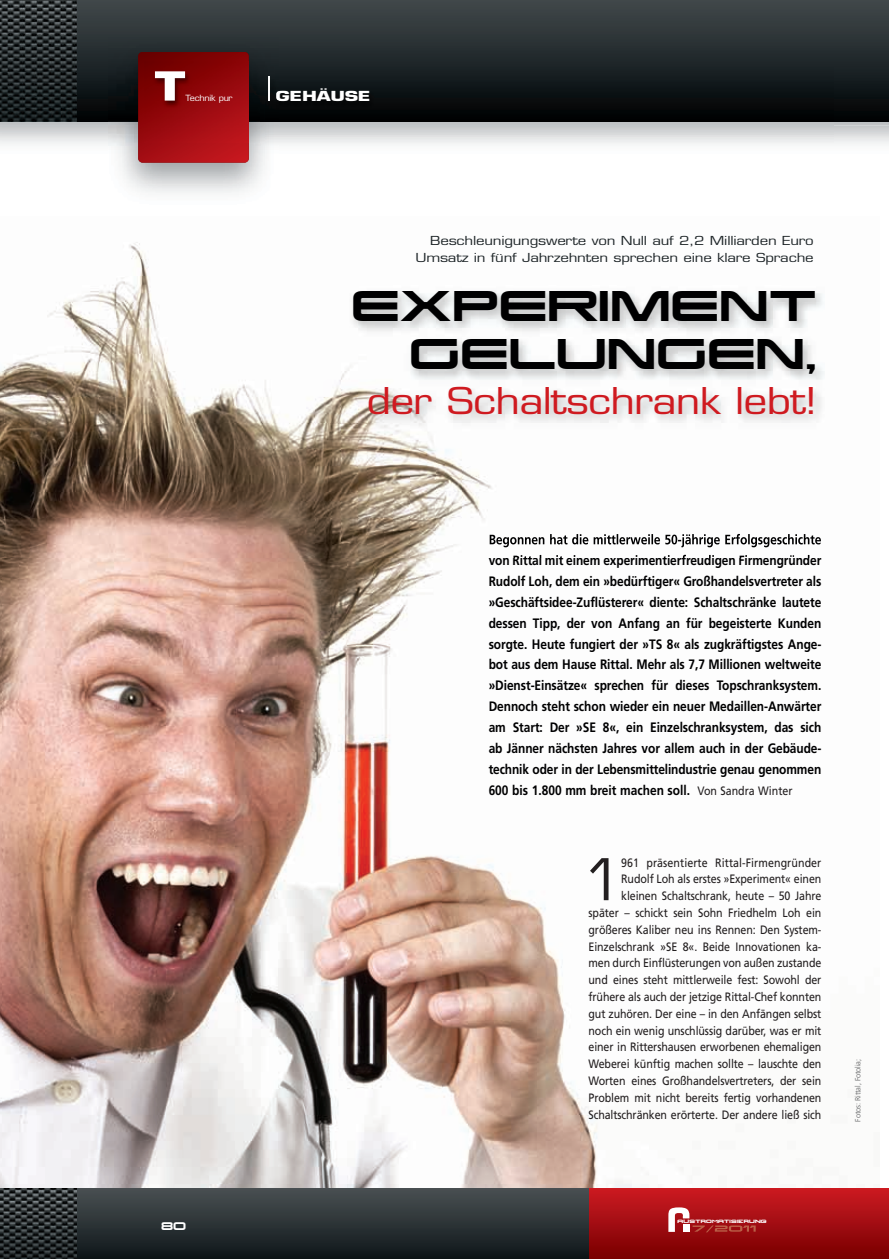
<style>
.page{position:relative;width:889px;height:1259px;background:#fff}
.page>*{position:absolute;margin:0;border:0;box-sizing:border-box;transform-origin:0 0}
.t1{font:56.1px "Eurostile";color:#231f20}
.t2{font:700 39px "Eurostile";color:#fff;scale:1.3 1}
.t3{font:37.5px/48.4px "Korataki";letter-spacing:.015em;color:#000001;text-align:right;scale:1.05 1}
.t4{font:36px "Eurostile";letter-spacing:-.015em;color:#cf1a20;scale:1.18 1}
.t5{font:700 13.65px/20.9px "Frutiger";letter-spacing:-.005em;color:#000001;text-align:justify;scale:.87 1}
.t6{font:700 13.5px "Eurostile";letter-spacing:-.015em;color:#fff;scale:1.4 1}
.t7{font:12.15px/16.8px "Frutiger";letter-spacing:-.01em;color:#231f20;text-align:right;scale:.88 1}
.t8{font:12.15px/16.5px "Eurostile";letter-spacing:-.015em;color:#1f2629;text-align:right;scale:1.25 1}
.t9{font:9.75px "Korataki";color:#fff;scale:1.05 1}
.t10{font:8.25px "Eurostile";letter-spacing:-.03em;color:#fff;scale:1.1 1}
.t11{font:300 7.5px "Frutiger";letter-spacing:-.015em;color:#57585a}
.t12{font:4.05px "BOL Dfinger";letter-spacing:.05em;color:#fff;scale:1.26 1}
.s1{font-weight:400;font-size:12.15px;color:#231f20}
</style>
<div class="page">
<img style="left:0;top:242px;width:880px;height:947px">
<div style="left:0;top:0;width:889px;height:121px;background:linear-gradient(to bottom,#414a4d,#000405)"></div>
<div style="left:75px;top:1189px;width:814px;height:70px;background:linear-gradient(to bottom,#495052,#0f1619)"></div>
<img style="left:278px;top:67px;width:556px;height:78px">
<img style="left:109px;top:67px;width:29px;height:78px">
<img style="left:109px;top:35px;width:169px;height:32px">
<svg style="left:138px;top:52px;width:140px;height:111px;background:#7f3336"></svg>
<img style="left:145px;top:61px;width:104px;height:81px">
<div style="left:589px;top:1189px;width:300px;height:70px;background:linear-gradient(to bottom,#cb1a22,#790001)"></div>
<svg style="left:668px;top:1207px;width:21px;height:25px"></svg>
<div style="left:683px;top:1224px;width:6px;height:8px;background:#fff"></div>
<img style="left:693px;top:1225px;width:63px;height:7px">
<img style="left:0;top:0;width:76px;height:121px">
<img style="left:0;top:1189px;width:76px;height:70px">
<img style="left:0;top:277px;width:880px;height:280px">
<img style="left:490px;top:534px;width:98px;height:13px">
<img style="left:489px;top:555px;width:111px;height:2px">
<h2 class="t2" style="left:155px;top:71px;width:25px">T</h2>
<p class="t10" style="left:186px;top:94px;width:44px">Technik pur</p>
<p class="t6" style="left:276px;top:91px;width:69px">GEHÄUSE</p>
<p class="t8" style="left:416px;top:234px;width:320px">Beschleunigungswerte von Null auf 2,2 Milliarden Euro<br>Umsatz in fünf Jahrzehnten sprechen eine klare Sprache</p>
<h3 class="t3" style="left:352px;top:285px;width:445px">EXPERIMENT<br>GELUNGEN,</h3>
<h3 class="t4" style="left:367px;top:387px;width:383px">der Schaltschrank lebt!</h3>
<p class="t9" style="left:161px;top:1222px;width:25px">80</p>
<p class="t5" style="left:489px;top:551px;width:384px">von Rittal mit einem experimentierfreudigen Firmengründer Rudolf Loh, dem ein »bedürftiger« Großhandelsvertreter als »Geschäftsidee-Zuflüsterer« diente: Schaltschränke lautete dessen Tipp, der von Anfang an für begeisterte Kunden sorgte. Heute fungiert der »TS 8« als zugkräftigstes Ange&shy;bot aus dem Hause Rittal. Mehr als 7,7 Millionen weltweite »Dienst-Einsätze« sprechen für dieses Topschrank system.<br>Dennoch steht schon wieder ein neuer Medaillen-Anwärter am Start: Der »SE 8«, ein Einzelschranksystem, das sich ab Jänner nächsten Jahres vor allem auch in der Gebäude - technik oder in der Lebensmittelindustrie genau genommen 600 bis 1.800 mm breit machen soll. <span class="s1">Von Sandra Winter</span></p>
<p class="t7" style="left:589px;top:855px;width:266px">961 präsentierte Rittal-Firmengründer Rudolf Loh als erstes »Experiment« einen kleinen Schaltschrank, heute – 50 Jahre später – schickt sein Sohn Friedhelm Loh ein größeres Kaliber neu ins Rennen: Den System-Einzelschrank »SE 8«. Beide Innovationen ka&shy;men durch Einflüsterungen von außen zustande und eines steht mittlerweile fest: Sowohl der frühere als auch der jetzige Rittal-Chef konnten gut zuhören. Der eine – in den Anfängen selbst noch ein wenig unschlüssig darüber, was er mit einer in Rittershausen erworbenen ehemaligen Weberei künftig machen sollte – lauschte den Worten eines Großhandelsvertreters, der sein Problem mit nicht bereits fertig vorhandenen Schaltschränken erörterte. Der andere ließ sich</p>
<h1 class="t1" style="left:583px;top:858px;width:40px">1</h1>
<p class="t11" style="left:855px;top:1121px;width:64px;rotate:-90deg">Fotos: Rittal, Fotolia;</p>
<p class="t12" style="left:678px;top:1219px;width:72px">AUSTROMATISIERUNG</p>
</div>
